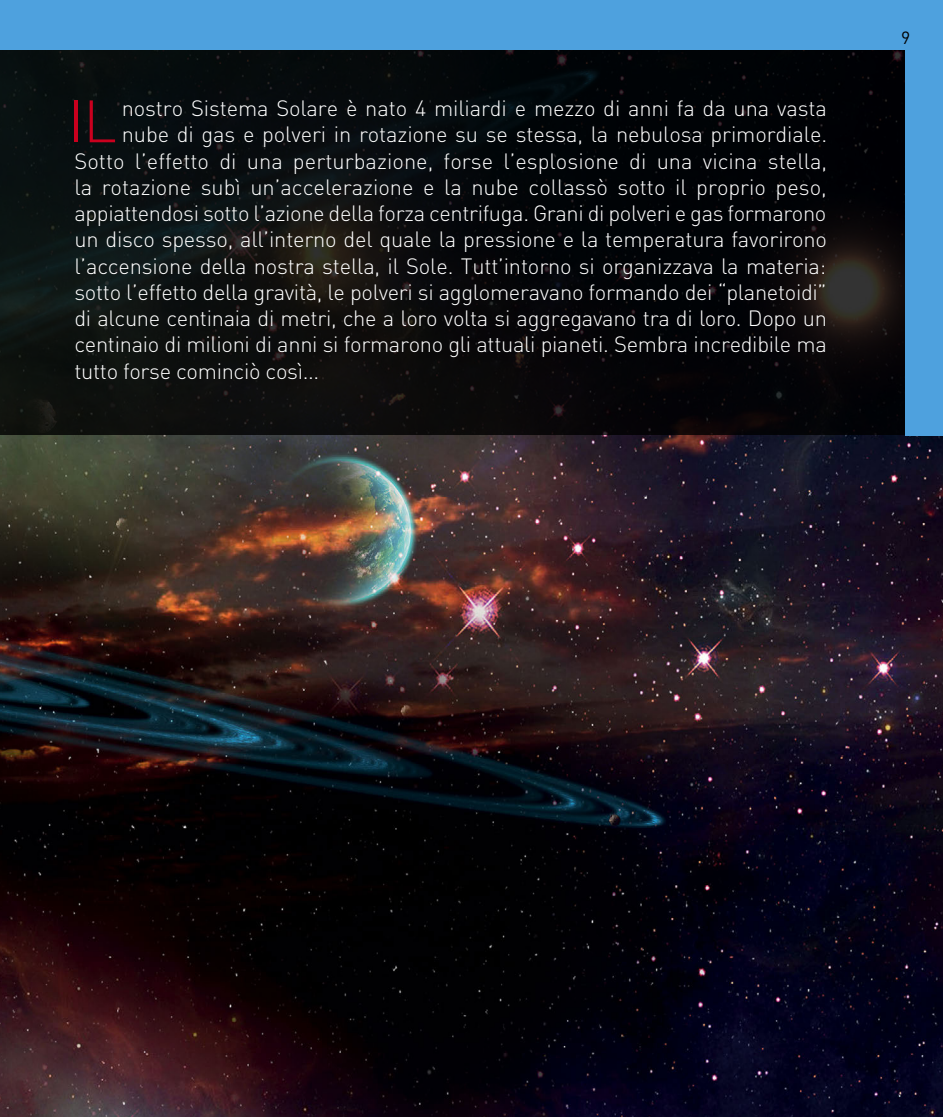
<style>
.page{position:relative;width:943px;height:1117px;background:#fff}
.page>*{position:absolute;margin:0;border:0;box-sizing:border-box;transform-origin:0 0}
.t1{font:300 58.8px "DIN Pro";color:#ca001e}
.t2{font:300 21.88px "DIN Pro";letter-spacing:-.01em;color:#fff}
.t3{font:17.5px "DIN Pro";color:#000}
</style>
<div class="page">
<img style="left:0;top:435px;width:943px;height:681px">
<svg style="left:0;top:50px;width:905px;height:385px;background:#080a0c"></svg>
<div style="left:905px;top:0;width:38px;height:435px;background:#4ea1de"></div>
<div style="left:0;top:0;width:943px;height:50px;background:#4ea1de"></div>
<h1 class="t1" style="left:68px;top:76px;width:50px">IL</h1>
<p class="t2" style="left:122px;top:91px;width:706px">nostro Sistema Solare è nato 4 miliardi e mezzo di anni fa da una vasta</p>
<p class="t2" style="left:122px;top:118px;width:706px">nube di gas e polveri in rotazione su se stessa, la nebulosa primordiale.</p>
<p class="t2" style="left:74px;top:144px;width:754px">Sotto l’effetto di una perturbazione, forse l’esplosione di una vicina stella,</p>
<p class="t2" style="left:74px;top:170px;width:754px">la rotazione subì un’accelerazione e la nube collassò sotto il proprio peso,</p>
<p class="t2" style="left:74px;top:196px;width:753px">appiattendosi sotto l’azione della forza centrifuga. Grani di polveri e gas formarono</p>
<p class="t2" style="left:74px;top:223px;width:754px">un disco spesso, all’interno del quale la pressione e la temperatura favorirono</p>
<p class="t2" style="left:74px;top:249px;width:753px">l’accensione della nostra stella, il Sole. Tutt’intorno si organizzava la materia:</p>
<p class="t2" style="left:74px;top:275px;width:753px">sotto l’effetto della gravità, le polveri si agglomeravano formando dei “planetoidi”</p>
<p class="t2" style="left:74px;top:301px;width:754px">di alcune centinaia di metri, che a loro volta si aggregavano tra di loro. Dopo un</p>
<p class="t2" style="left:74px;top:328px;width:754px">centinaio di milioni di anni si formarono gli attuali pianeti. Sembra incredibile ma</p>
<p class="t2" style="left:74px;top:354px;width:246px">tutto forse cominciò così...</p>
<p class="t3" style="left:901px;top:25px;width:11px">9</p>
</div>
